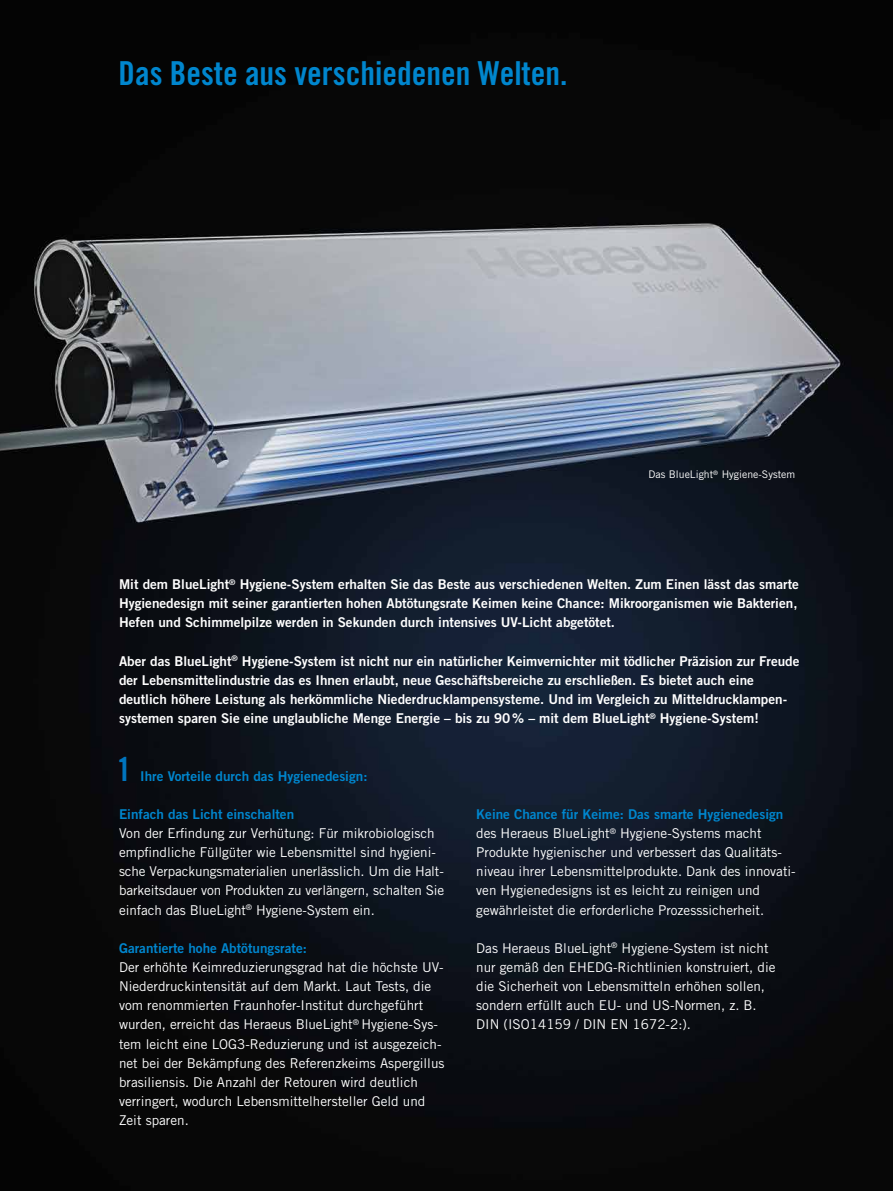
<style>
.page{position:relative;width:893px;height:1191px;background:#fff}
.page>*{position:absolute;margin:0;border:0;box-sizing:border-box;transform-origin:0 0}
.t1{font:33px "Trade Gothic LT Bold Cond Twenty";color:#0086ce}
.t2{font:33px "Trade Gothic LT Bold Cond Twenty";color:#0075bf}
.t3{font:13.5px/19.2px "Trade Gothic LT";color:#fff}
.t4{font:13.5px/19.2px "Trade Gothic LT Bold Two";color:#fff;text-align:justify}
.t5{font:13.5px "Trade Gothic LT Bold Two";color:#0086ce}
.t6{font:10.5px "Trade Gothic LT";color:#fff}
</style>
<div class="page">
<img style="left:0;top:0;width:893px;height:1191px">
<h1 class="t1" style="left:119px;top:53px;width:450px">Das Beste aus verschiedenen Welten.</h1>
<p class="t6" style="left:648px;top:468px;width:148px">Das BlueLight<sup>®</sup> Hygiene-System</p>
<p class="t4" style="left:119px;top:574px;width:681px">Mit dem BlueLight<sup>®</sup> Hygiene-System erhalten Sie das Beste aus verschiedenen Welten. Zum Einen lässt das smarte Hygienedesign mit seiner garantierten hohen Abtötungsrate Keimen keine Chance: Mikroorganismen wie Bakterien, Hefen und Schimmelpilze werden in Sekunden durch intensives UV-Licht abgetötet.</p>
<p class="t4" style="left:119px;top:651px;width:682px;text-align:left">Aber das BlueLight<sup>®</sup> Hygiene-System ist nicht nur ein natürlicher Keimvernichter mit tödlicher Präzision zur Freude der Lebensmittelindustrie das es Ihnen erlaubt, neue Geschäftsbereiche zu erschließen. Es bietet auch eine deutlich höhere Leistung als herkömmliche Niederdrucklampensysteme. Und im Vergleich zu Mitteldrucklampen&shy;systemen sparen Sie eine unglaubliche Menge Energie – bis zu 90% – mit dem BlueLight<sup>®</sup> Hygiene-System!</p>
<h1 class="t2" style="left:117px;top:749px;width:16px">1</h1>
<p class="t5" style="left:140px;top:767px;width:229px">Ihre Vorteile durch das Hygienedesign:</p>
<p class="t5" style="left:119px;top:805px;width:177px">Einfach das Licht einschalten</p>
<p class="t3" style="left:119px;top:823px;width:327px">Von der Erfindung zur Verhütung: Für mikrobiologisch empfindliche Füllgüter wie Lebensmittel sind hygieni&shy;sche Verpackungsmaterialien unerlässlich. Um die Halt&shy;barkeitsdauer von Produkten zu verlängern, schalten Sie einfach das BlueLight<sup>®</sup> Hygiene-System ein.</p>
<p class="t5" style="left:119px;top:939px;width:189px">Garantierte hohe Abtötungsrate:</p>
<p class="t3" style="left:119px;top:957px;width:327px">Der erhöhte Keimreduzierungsgrad hat die höchste UV-Niederdruckintensität auf dem Markt. Laut Tests, die vom renommierten Fraunhofer-Institut durchgeführt wurden, erreicht das Heraeus BlueLight<sup>®</sup> Hygiene-Sys&shy;tem leicht eine LOG3-Reduzierung und ist ausgezeich&shy;net bei der Bekämpfung des Referenzkeims Aspergillus brasiliensis. Die Anzahl der Retouren wird deutlich verringert, wodurch Lebensmittelhersteller Geld und Zeit sparen.</p>
<p class="t5" style="left:476px;top:805px;width:309px">Keine Chance für Keime: Das smarte Hygienedesign</p>
<p class="t3" style="left:476px;top:823px;width:321px">des Heraeus BlueLight<sup>®</sup> Hygiene-Systems macht Produkte hygienischer und verbessert das Qualitäts&shy;niveau ihrer Lebensmittelprodukte. Dank des innovati&shy;ven Hygienedesigns ist es leicht zu reinigen und gewährleistet die erforderliche Prozesssicherheit.</p>
<p class="t3" style="left:476px;top:938px;width:301px">Das Heraeus BlueLight<sup>®</sup> Hygiene-System ist nicht nur gemäß den EHEDG-Richtlinien konstruiert, die die Sicherheit von Lebensmitteln erhöhen sollen, sondern erfüllt auch EU- und US-Normen, z. B.<br>DIN (ISO14159 / DIN EN 1672-2:).</p>
</div>
